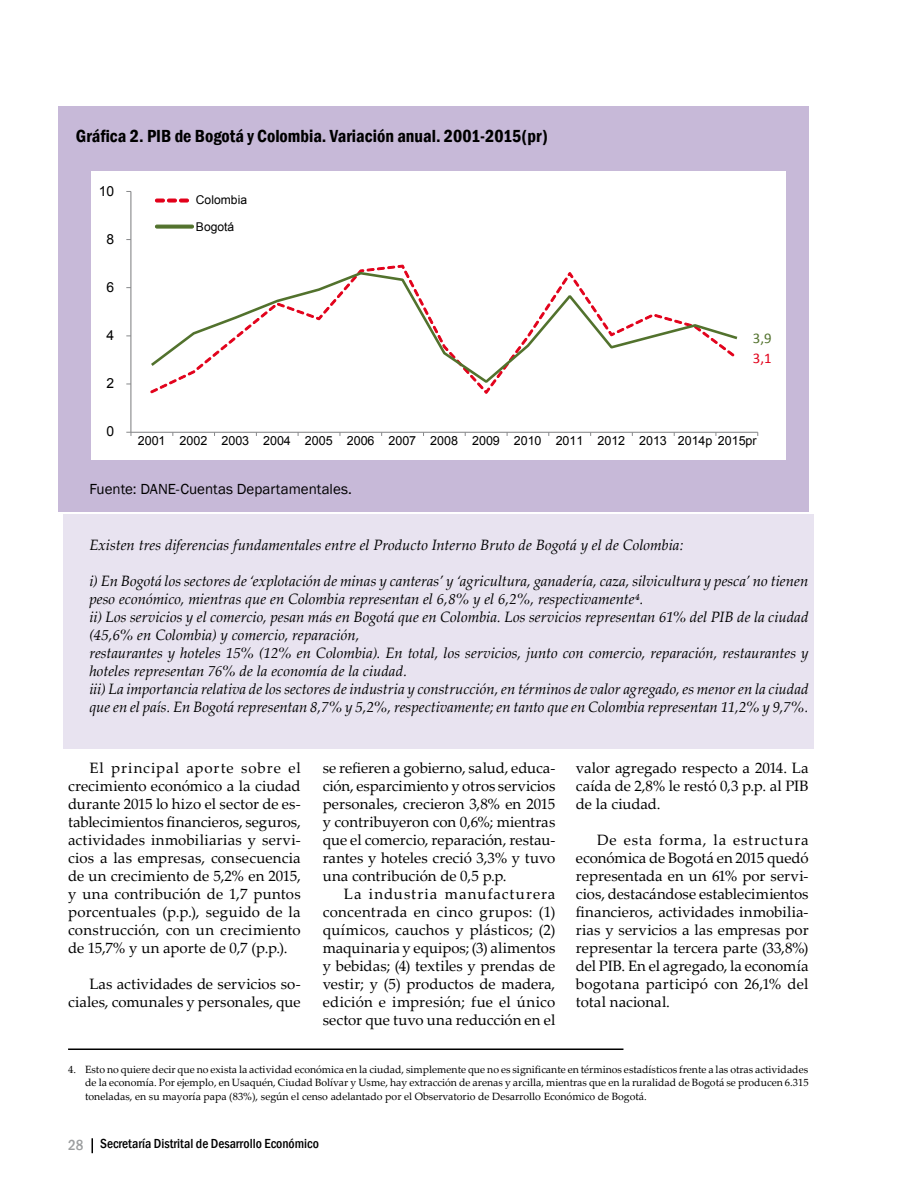
<style>
.page{position:relative;width:915px;height:1191px;background:#fff}
.page>*{position:absolute;margin:0;border:0;box-sizing:border-box;transform-origin:0 0}
.t1{font:600 condensed 18px "Franklin Gothic";color:#000}
.t2{font:15px/18px "Palatino Linotype";letter-spacing:.005em;color:#000;text-align:justify}
.t3{font:italic 15px/18px "Palatino Linotype";color:#000}
.t4{font:15px "Franklin Gothic";color:#000}
.t5{font:14.85px "Calibri";color:#e2001a}
.t6{font:14.85px "Calibri";color:#52722d}
.t7{font:13.8px "Arial";color:#000}
.t8{font:500 condensed 13.5px "Franklin Gothic";color:#000}
.t9{font:12.45px "Arial";color:#000}
.t10{font:12.15px/26.1px "Arial";letter-spacing:.005em;color:#000}
.t11{font:10.5px/13.5px "Palatino Linotype";color:#000;text-align:justify}
.s1{font-size:15px;color:#9c9e9f}
</style>
<div class="page">
<svg style="left:91px;top:1138px;width:2px;height:15px"></svg>
<div style="left:58px;top:106px;width:750px;height:406px;background:#c7b9d8"></div>
<div style="left:63px;top:514px;width:750px;height:235px;background:#e8e3f0"></div>
<div style="left:91px;top:171px;width:694px;height:288px;background:#fff"></div>
<hr style="left:131px;top:191px;width:1px;height:241px;background:#87888a">
<hr style="left:131px;top:432px;width:626px;height:1px;background:#87888a">
<svg style="left:126px;top:432px;width:6px;height:4px"></svg>
<svg style="left:151px;top:272px;width:586px;height:111px"></svg>
<svg style="left:155px;top:199px;width:33px;height:3px"></svg>
<div style="left:155px;top:225px;width:38px;height:3px;border:1px solid #52722d;border-radius:2px"></div>
<hr style="left:68px;top:1048px;width:555px;height:2px;background:#000">
<p class="t1" style="left:76px;top:124px;width:473px">Gráfica 2. PIB de Bogotá y Colombia. Variación anual. 2001-2015(pr)</p>
<p class="t7" style="left:99px;top:182px;width:17px">10</p>
<p class="t7" style="left:106px;top:230px;width:9px">8</p>
<p class="t7" style="left:106px;top:278px;width:9px">6</p>
<p class="t7" style="left:106px;top:326px;width:9px">4</p>
<p class="t7" style="left:106px;top:374px;width:9px">2</p>
<p class="t7" style="left:106px;top:422px;width:9px">0</p>
<p class="t10" style="left:196px;top:187px;width:53px">Colombia<br>Bogotá</p>
<p class="t6" style="left:752px;top:329px;width:20px">3,9</p>
<p class="t5" style="left:752px;top:349px;width:20px">3,1</p>
<p class="t9" style="left:138px;top:433px;width:620px">2001 2002 2003 2004 2005 2006 2007 2008 2009 2010 2011 2012 2013 2014p 2015pr</p>
<p class="t4" style="left:89px;top:479px;width:264px">Fuente: DANE-Cuentas Departamentales.</p>
<p class="t3" style="left:89px;top:535px;width:595px">Existen tres diferencias fundamentales entre el Producto Interno Bruto de Bogotá y el de Colombia:</p>
<p class="t3" style="left:89px;top:571px;width:720px">i) En Bogotá los sectores de ‘explotación de minas y canteras’ y ‘agricultura, ganadería, caza, silvicultura y pesca’ no tienen peso económico, mientras que en Colombia representan el 6,8% y el 6,2%, respectivamente⁴.<br>ii) Los servicios y el comercio, pesan más en Bogotá que en Colombia. Los servicios representan 61% del PIB de la ciudad (45,6% en Colombia) y comercio, reparación,<br>restaurantes y hoteles 15% (12% en Colombia). En total, los servicios, junto con comercio, reparación, restaurantes y hoteles representan 76% de la economía de la ciudad.<br>iii) La importancia relativa de los sectores de industria y construcción, en términos de valor agregado, es menor en la ciudad que en el país. En Bogotá representan 8,7% y 5,2%, respectivamente; en tanto que en Colombia representan 11,2% y 9,7%.</p>
<p class="t2" style="left:68px;top:758px;width:234px;text-indent:21px">El principal aporte sobre el crecimiento económico a la ciudad durante 2015 lo hizo el sector de es&shy;tablecimientos financieros, seguros, actividades inmobiliarias y servi&shy;cios a las empresas, consecuencia de un crecimiento de 5,2% en 2015, y una contribución de 1,7 puntos porcentuales (p.p.), seguido de la construcción, con un crecimiento de 15,7% y un aporte de 0,7 (p.p.).</p>
<p class="t2" style="left:68px;top:974px;width:234px;text-align:right">Las actividades de servicios so&shy;ciales, comunales y personales, que</p>
<p class="t2" style="left:322px;top:758px;width:234px">se refieren a gobierno, salud, educa&shy;ción, esparcimiento y otros servicios personales, crecieron 3,8% en 2015 y contribuyeron con 0,6%; mientras que el comercio, reparación, restau&shy;rantes y hoteles creció 3,3% y tuvo una contribución de 0,5 p.p.</p>
<p class="t2" style="left:322px;top:884px;width:234px;text-indent:21px">La industria manufacturera concentrada en cinco grupos: (1) químicos, cauchos y plásticos; (2) maquinaria y equipos; (3) alimentos y bebidas; (4) textiles y prendas de vestir; y (5) productos de madera, edición e impresión; fue el único sector que tuvo una reducción en el</p>
<p class="t2" style="left:575px;top:758px;width:234px">valor agregado respecto a 2014. La caída de 2,8% le restó 0,3 p.p. al PIB de la ciudad.</p>
<p class="t2" style="left:575px;top:830px;width:234px;text-indent:21px">De esta forma, la estructura económica de Bogotá en 2015 quedó representada en un 61% por servi&shy;cios, destacándose establecimientos financieros, actividades inmobilia&shy;rias y servicios a las empresas por representar la tercera parte (33,8%) del PIB. En el agregado, la economía bogotana participó con 26,1% del total nacional.</p>
<p class="t11" style="left:85px;top:1062px;width:724px;text-indent:-17px">4. Esto no quiere decir que no exista la actividad económica en la ciudad, simplemente que no es significante en términos estadísticos frente a las otras actividades de la economía. Por ejemplo, en Usaquén, Ciudad Bolívar y Usme, hay extracción de arenas y arcilla, mientras que en la ruralidad de Bogotá se producen 6.315 toneladas, en su mayoría papa (83%), según el censo adelantado por el Observatorio de Desarrollo Económico de Bogotá.</p>
<p class="t8" style="left:68px;top:1135px;width:252px"><span class="s1">28</span> Secretaría Distrital de Desarrollo Económico</p>
</div>
